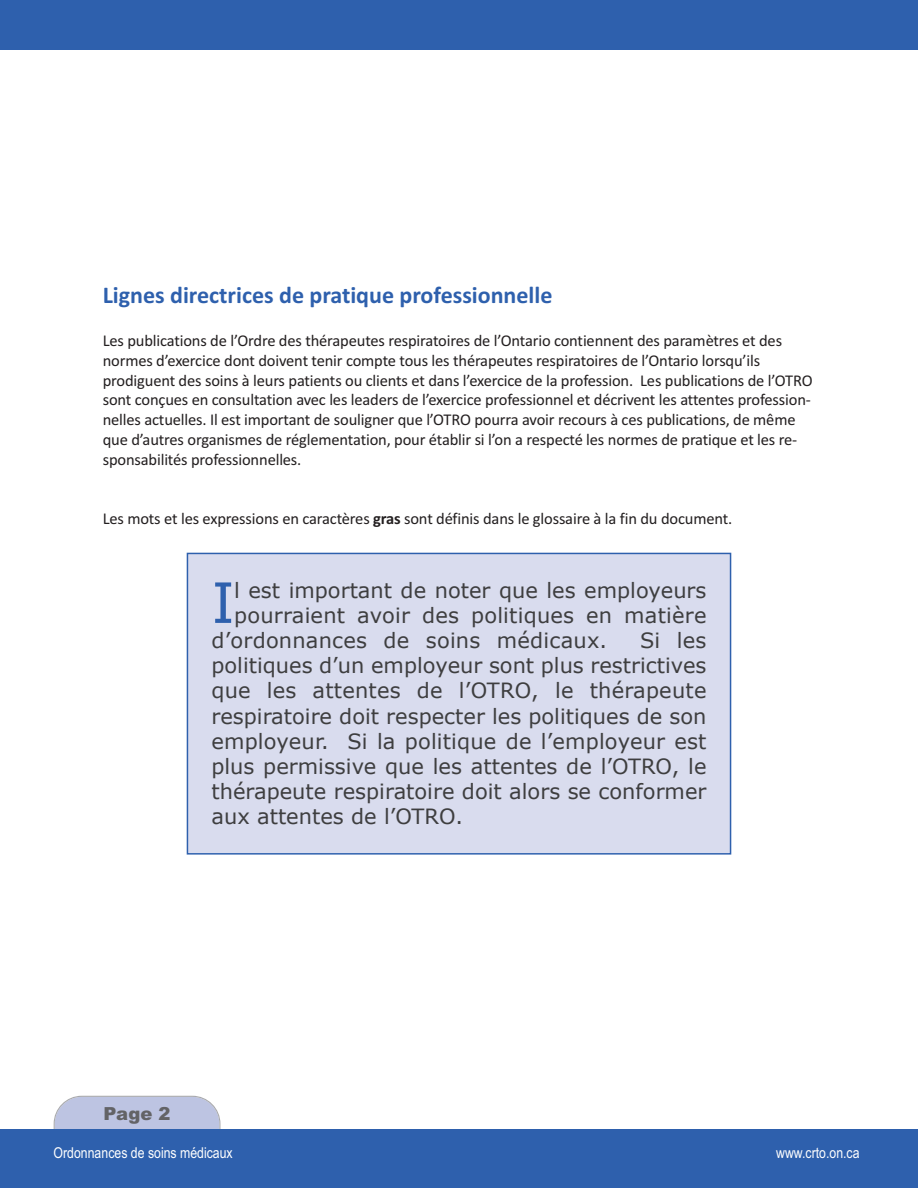
<style>
.page{position:relative;width:918px;height:1188px;background:#fff}
.page>*{position:absolute;margin:0;border:0;box-sizing:border-box;transform-origin:0 0}
.t1{font:55.65px "Verdana";color:#2e60ad}
.t2{font:700 24px "Calibri";color:#2e60ad}
.t3{font:21px/25.2px "Verdana";color:#3e3e3f;text-align:justify}
.t4{font:900 18px "Arial";color:#636366}
.t5{font:16.5px/19.8px "Calibri";letter-spacing:-.01em;color:#231f20}
.t6{font:15px "Arial Narrow";color:#fff}
.s1{font-weight:700}
</style>
<div class="page">
<svg style="left:54px;top:1096px;width:166px;height:34px;background:#bbc3e0"></svg>
<div style="left:0;top:1130px;width:918px;height:58px;background:#2e60ad"></div>
<div style="left:0;top:0;width:918px;height:50px;background:#2e60ad"></div>
<div style="left:188px;top:554px;width:542px;height:299px;background:#d9dcee"></div>
<div style="left:187px;top:553px;width:544px;height:302px;border:2px solid #2e60ad"></div>
<h2 class="t2" style="left:103px;top:281px;width:451px">Lignes directrices de pratique professionnelle</h2>
<p class="t5" style="left:103px;top:330px;width:711px">Les publications de l’Ordre des thérapeutes respiratoires de l’Ontario contiennent des paramètres et des normes d’exercice dont doivent tenir compte tous les thérapeutes respiratoires de l’Ontario lorsqu’ils prodiguent des soins à leurs patients ou clients et dans l’exercice de la profession. Les publications de l’OTRO sont conçues en consultation avec les leaders de l’exercice professionnel et décrivent les attentes profession&shy;nelles actuelles. Il est important de souligner que l’OTRO pourra avoir recours à ces publications, de même que d’autres organismes de réglementation, pour établir si l’on a respecté les normes de pratique et les re&shy;sponsabilités professionnelles.</p>
<p class="t5" style="left:103px;top:509px;width:631px">Les mots et les expressions en caractères <span class="s1">gras</span> sont définis dans le glossaire à la fin du document.</p>
<h1 class="t1" style="left:211px;top:567px;width:25px">I</h1>
<p class="t3" style="left:234px;top:577px;width:474px">l est important de noter que les employeurs</p>
<p class="t3" style="left:234px;top:602px;width:474px">pourraient avoir des politiques en matière</p>
<p class="t3" style="left:211px;top:627px;width:397px">d’ordonnances de soins médicaux.</p>
<p class="t3" style="left:211px;top:627px;width:497px;text-indent:429px">Si les politiques d’un employeur sont plus restrictives que les attentes de l’OTRO, le thérapeute respiratoire doit respecter les politiques de son employeur. Si la politique de l’employeur est plus permissive que les attentes de l’OTRO, le thérapeute respiratoire doit alors se conformer aux attentes de l’OTRO.</p>
<p class="t4" style="left:104px;top:1104px;width:69px">Page 2</p>
<p class="t6" style="left:54px;top:1144px;width:181px">Ordonnances de soins médicaux</p>
<p class="t6" style="left:776px;top:1144px;width:85px">www.crto.on.ca</p>
</div>
